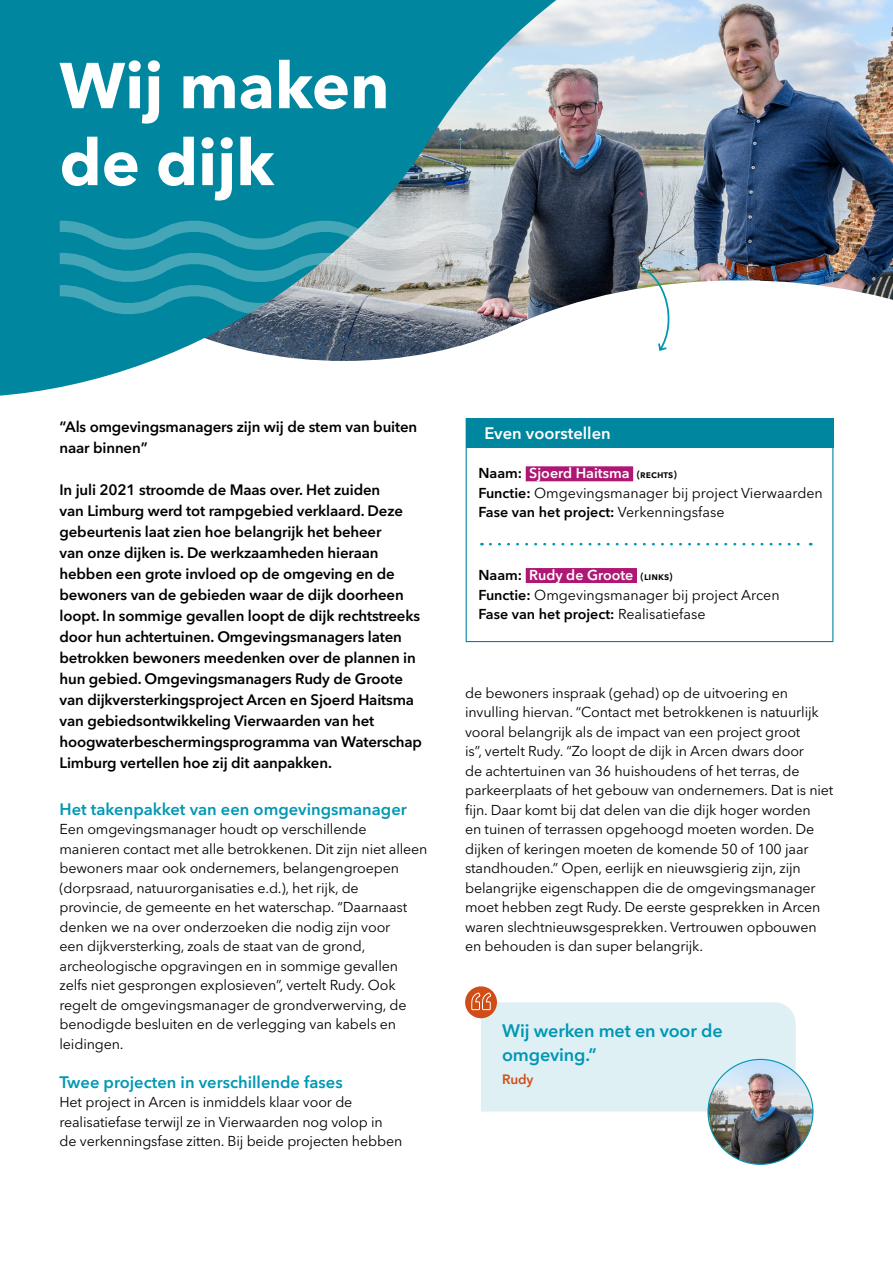
<style>
.page{position:relative;width:893px;height:1263px;background:#fff}
.page>*{position:absolute;margin:0;border:0;box-sizing:border-box;transform-origin:0 0}
.t1{font:700 64.05px/76.9px "Avenir Next LT Pro";color:#fff}
.t2{font:600 18px/23.4px "Avenir Next LT Pro";letter-spacing:-.01em;color:#0097b3}
.t3{font:600 16.5px "Avenir Next LT Pro";color:#0097b3}
.t4{font:600 16.5px "Avenir Next LT Pro";color:#fff}
.t5{font:600 15px/21px "Avenir Next LT Pro";letter-spacing:-.01em;color:#000}
.t6{font:14.25px/19.5px "Avenir Next LT Pro";letter-spacing:-.01em;color:#000}
.t7{font:600 13.5px "Avenir Next LT Pro";color:#d14d18}
.s1{font-weight:600}
.s2{font-weight:600;color:#fff}
.s3{font-weight:600;font-size:10.5px}
</style>
<div class="page">
<img style="left:0;top:0;width:893px;height:548px">
<svg style="left:48px;top:218px;width:453px;height:102px;background:#59a0ae"></svg>
<svg style="left:640px;top:266px;width:38px;height:86px"></svg>
<div style="left:466px;top:418px;width:367px;height:224px;background:#fff;border:1px solid #00869e"></div>
<div style="left:466px;top:418px;width:367px;height:30px;background:#00869e"></div>
<div style="left:526px;top:466px;width:107px;height:15px;background:#af1774"></div>
<div style="left:526px;top:568px;width:111px;height:15px;background:#af1774"></div>
<svg style="left:490px;top:543px;width:321px;height:3px"></svg>
<img style="left:708px;top:1059px;width:105px;height:105px;border-radius:52px">
<div style="left:465px;top:986px;width:32px;height:32px;background:#d14d18;border-radius:50%"></div>
<svg style="left:471px;top:992px;width:325px;height:119px;background:#deeaee"></svg>
<h1 class="t1" style="left:60px;top:47px;width:331px">Wij maken de dijk</h1>
<p class="t5" style="left:60px;top:416px;width:359px">“Als omgevingsmanagers zijn wij de stem van buiten naar binnen”</p>
<p class="t5" style="left:60px;top:479px;width:364px">In juli 2021 stroomde de Maas over. Het zuiden<br>van Limburg werd tot rampgebied verklaard. Deze gebeurtenis laat zien hoe belangrijk het beheer<br>van onze dijken is. De werkzaamheden hieraan hebben een grote invloed op de omgeving en de bewoners van de gebieden waar de dijk doorheen loopt. In sommige gevallen loopt de dijk rechtstreeks door hun achtertuinen. Omgevingsmanagers laten betrokken bewoners meedenken over de plannen in hun gebied. Omgevingsmanagers Rudy de Groote van dijkversterkingsproject Arcen en Sjoerd Haitsma van gebiedsontwikkeling Vierwaarden van het hoogwaterbeschermingsprogramma van Waterschap Limburg vertellen hoe zij dit aanpakken.</p>
<p class="t3" style="left:60px;top:799px;width:349px">Het takenpakket van een omgevingsmanager</p>
<p class="t6" style="left:60px;top:819px;width:370px">Een omgevingsmanager houdt op verschillende manieren contact met alle betrokkenen. Dit zijn niet alleen bewoners maar ook ondernemers, belangengroepen (dorpsraad, natuurorganisaties e.d.), het rijk, de<br>provincie, de gemeente en het waterschap. “Daarnaast denken we na over onderzoeken die nodig zijn voor<br>een dijkversterking, zoals de staat van de grond, archeologische opgravingen en in sommige gevallen zelfs niet gesprongen explosieven”, vertelt Rudy. Ook regelt de omgevingsmanager de grondverwerving, de benodigde besluiten en de verlegging van kabels en leidingen.</p>
<p class="t3" style="left:60px;top:1072px;width:285px">Twee projecten in verschillende fases</p>
<p class="t6" style="left:60px;top:1092px;width:344px">Het project in Arcen is inmiddels klaar voor de realisatiefase terwijl ze in Vierwaarden nog volop in de verkenningsfase zitten. Bij beide projecten hebben</p>
<p class="t4" style="left:484px;top:423px;width:128px">Even voorstellen</p>
<p class="t6" style="left:478px;top:464px;width:346px"><span class="s1">Naam:</span> <span class="s2">Sjoerd Haitsma</span> <span class="s3">(rechts)<br></span><span class="s1">Functie:</span> Omgevingsmanager bij project Vierwaarden<br><span class="s1">Fase van het project:</span> Verkenningsfase</p>
<p class="t6" style="left:478px;top:565px;width:303px"><span class="s1">Naam:</span> <span class="s2">Rudy de Groote</span> <span class="s3">(links)<br></span><span class="s1">Functie:</span> Omgevingsmanager bij project Arcen<br><span class="s1">Fase van het project:</span> Realisatiefase</p>
<p class="t6" style="left:465px;top:683px;width:370px">de bewoners inspraak (gehad) op de uitvoering en invulling hiervan. “Contact met betrokkenen is natuurlijk vooral belangrijk als de impact van een project groot<br>is”, vertelt Rudy. “Zo loopt de dijk in Arcen dwars door<br>de achtertuinen van 36 huishoudens of het terras, de parkeerplaats of het gebouw van ondernemers. Dat is niet fijn. Daar komt bij dat delen van die dijk hoger worden<br>en tuinen of terrassen opgehoogd moeten worden. De dijken of keringen moeten de komende 50 of 100 jaar standhouden.” Open, eerlijk en nieuwsgierig zijn, zijn belangrijke eigenschappen die de omgevingsmanager moet hebben zegt Rudy. De eerste gesprekken in Arcen waren slechtnieuwsgesprekken. Vertrouwen opbouwen en behouden is dan super belangrijk.</p>
<p class="t2" style="left:502px;top:1019px;width:222px">Wij werken met en voor de omgeving.”</p>
<p class="t7" style="left:502px;top:1071px;width:33px">Rudy</p>
</div>
